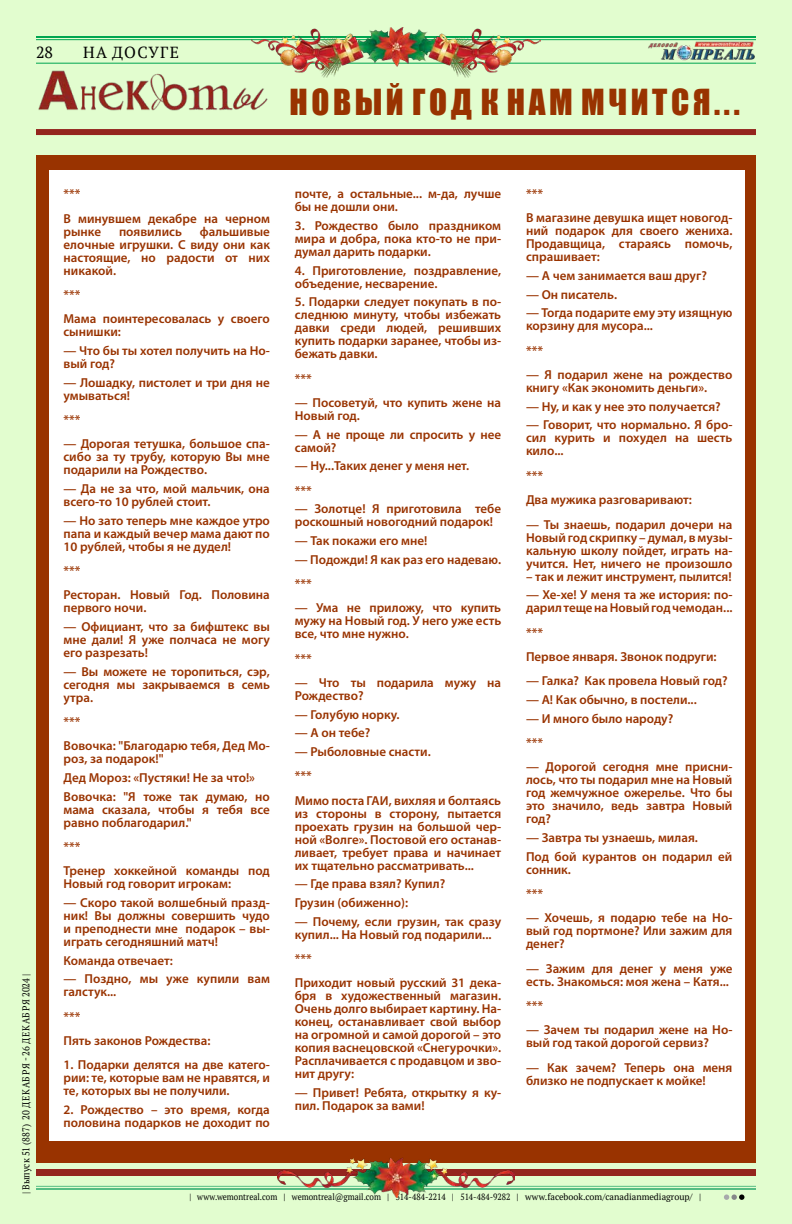
<style>
.page{position:relative;width:792px;height:1224px;background:#e2fdcf}
.page>*{position:absolute;margin:0;border:0;box-sizing:border-box;transform-origin:0 0}
.t1{font:33px "Impact";letter-spacing:.11em;color:#930}
.t2{font:16px "PT Serif";letter-spacing:.08em;color:#000}
.t3{font:600 13px/13px "Myriad Pro";color:#930}
.t4{font:600 13px "Myriad Pro";color:#930}
.t5{font:10px "PT Serif";letter-spacing:.03em;color:#000;scale:.9 1}
.t6{font:9px "PT Serif";color:#000;scale:.9 1}
</style>
<div class="page">
<img style="left:648px;top:41px;width:107px;height:20px">
<hr style="left:36px;top:63px;width:720px;height:1px;background:#00a651">
<hr style="left:36px;top:1186px;width:720px;height:1px;background:#57bd84">
<hr style="left:36px;top:1188px;width:720px;height:2px;background:#57bd84">
<hr style="left:36px;top:36px;width:720px;height:2px;background:#00a651">
<hr style="left:36px;top:39px;width:720px;height:1px;background:#00a651">
<svg style="left:724px;top:1194px;width:20px;height:6px"></svg>
<div style="left:36px;top:155px;width:720px;height:1008px;background:#930"></div>
<img style="left:38px;top:70px;width:230px;height:41px">
<div style="left:36px;top:1169px;width:720px;height:7px;background:#94251e"></div>
<div style="left:36px;top:129px;width:720px;height:6px;background:#94251e"></div>
<img style="left:251px;top:27px;width:290px;height:51px">
<img style="left:278px;top:1157px;width:236px;height:41px">
<div style="left:49px;top:170px;width:696px;height:971px;background:#fff"></div>
<p class="t2" style="left:36px;top:42px;width:19px">28</p>
<p class="t2" style="left:83px;top:42px;width:97px">НА ДОСУГЕ</p>
<h1 class="t1" style="left:290px;top:76px;width:452px">НОВЫЙ ГОД К НАМ МЧИТСЯ...</h1>
<p class="t5" style="left:20px;top:1194px;width:247px;rotate:-90deg">| Выпуск 51 (887) 20 ДЕКАБРЯ - 26 ДЕКАБРЯ 2024 |</p>
<p class="t4" style="left:63px;top:186px;width:19px">***</p>
<p class="t3" style="left:63px;top:211px;width:208px">В минувшем декабре на черном рынке</p>
<p class="t3" style="left:63px;top:224px;width:208px;text-align:justify;text-indent:136px">фальшивые елочные игрушки. С виду они как настоящие, но радости от них никакой.</p>
<p class="t3" style="left:63px;top:282px;width:208px;line-height:24.3px">***<br>Мама поинтересовалась у своего</p>
<p class="t3" style="left:63px;top:325px;width:59px">сынишки:</p>
<p class="t3" style="left:63px;top:344px;width:208px">— Что бы ты хотел получить на Но&shy;вый год?</p>
<p class="t3" style="left:63px;top:375px;width:208px">— Лошадку, пистолет и три дня не умываться!</p>
<p class="t3" style="left:63px;top:413px;width:19px">***</p>
<p class="t3" style="left:63px;top:437px;width:208px;text-align:justify">— Дорогая тетушка, большое спа&shy;сибо за ту трубу, которую Вы мне подарили на Рождество.</p>
<p class="t3" style="left:63px;top:482px;width:208px">— Да не за что, мой мальчик, она всего-то 10 рублей стоит.</p>
<p class="t3" style="left:63px;top:513px;width:208px;text-align:justify">— Но зато теперь мне каждое утро папа и каждый вечер мама дают по 10 рублей, чтобы я не дудел!</p>
<p class="t3" style="left:63px;top:558px;width:208px;line-height:24.3px">***<br>Ресторан. Новый Год. Половина</p>
<p class="t3" style="left:63px;top:601px;width:84px">первого ночи.</p>
<p class="t3" style="left:63px;top:620px;width:208px;text-align:justify">— Официант, что за бифштекс вы мне дали! Я уже полчаса не могу его разрезать!</p>
<p class="t3" style="left:63px;top:664px;width:208px;text-align:justify">— Вы можете не торопиться, сэр, сегодня мы закрываемся в семь утра.</p>
<p class="t3" style="left:63px;top:709px;width:208px;line-height:24.3px">***<br>Вовочка: "Благодарю тебя, Дед Мо-</p>
<p class="t3" style="left:63px;top:749px;width:208px;line-height:18.7px">роз, за подарок!"<br>Дед Мороз: «Пустяки! Не за что!»<br>Вовочка: "Я тоже так думаю, но</p>
<p class="t3" style="left:63px;top:802px;width:208px">мама сказала, чтобы я тебя все равно поблагодарил."</p>
<p class="t3" style="left:63px;top:834px;width:208px;line-height:24.3px">***<br>Тренер хоккейной команды под</p>
<p class="t3" style="left:63px;top:877px;width:169px">Новый год говорит игрокам:</p>
<p class="t3" style="left:63px;top:896px;width:208px;text-align:justify">— Скоро такой волшебный празд&shy;ник! Вы должны совершить чудо и преподнести мне подарок – вы&shy;играть сегодняшний матч!</p>
<p class="t3" style="left:63px;top:953px;width:111px">Команда отвечает:</p>
<p class="t3" style="left:63px;top:972px;width:208px">— Поздно, мы уже купили вам галстук...</p>
<p class="t3" style="left:63px;top:1004px;width:149px;line-height:24.3px">***<br>Пять законов Рождества:</p>
<p class="t3" style="left:63px;top:1058px;width:208px;text-align:justify">1. Подарки делятся на две катего&shy;рии: те, которые вам не нравятся, и те, которых вы не получили.</p>
<p class="t3" style="left:63px;top:1103px;width:208px">2. Рождество – это время, когда половина подарков не доходит по</p>
<p class="t3" style="left:119px;top:224px;width:64px">появились</p>
<p class="t3" style="left:295px;top:187px;width:208px">почте, а остальные... м-да, лучше бы не дошли они.</p>
<p class="t3" style="left:295px;top:219px;width:208px;text-align:justify">3. Рождество было праздником мира и добра, пока кто-то не при&shy;думал дарить подарки.</p>
<p class="t3" style="left:295px;top:263px;width:208px">4. Приготовление, поздравление, объедение, несварение.</p>
<p class="t3" style="left:295px;top:295px;width:208px;text-align:justify">5. Подарки следует покупать в по&shy;следнюю минуту, чтобы избежать давки среди людей, решивших купить подарки заранее, чтобы из&shy;бежать давки.</p>
<p class="t3" style="left:295px;top:371px;width:19px">***</p>
<p class="t3" style="left:295px;top:396px;width:208px">— Посоветуй, что купить жене на<br>Новый год.</p>
<p class="t3" style="left:295px;top:427px;width:208px">— А не проще ли спросить у нее самой?</p>
<p class="t3" style="left:295px;top:453px;width:176px;line-height:24.3px">— Ну...Таких денег у меня нет. ***</p>
<p class="t3" style="left:295px;top:502px;width:208px">— Золотце! Я приготовила тебе роскошный новогодний подарок!</p>
<p class="t3" style="left:295px;top:534px;width:134px">— Так покажи его мне!</p>
<p class="t3" style="left:295px;top:547px;width:208px;line-height:24.3px">— Подожди! Я как раз его надеваю. ***</p>
<p class="t3" style="left:295px;top:601px;width:208px;text-align:justify">— Ума не приложу, что купить мужу на Новый год. У него уже есть все, что мне нужно.</p>
<p class="t3" style="left:295px;top:651px;width:19px">***</p>
<p class="t3" style="left:295px;top:676px;width:208px">— Что ты подарила мужу на<br>Рождество?</p>
<p class="t3" style="left:295px;top:707px;width:106px">— Голубую норку.</p>
<p class="t3" style="left:295px;top:726px;width:77px">— А он тебе?</p>
<p class="t3" style="left:295px;top:739px;width:208px;line-height:24.3px">— Рыболовные снасти.<br>***<br>Мимо поста ГАИ, вихляя и болтаясь</p>
<p class="t3" style="left:295px;top:806px;width:208px;text-align:justify">из стороны в сторону, пытается проехать грузин на большой чер&shy;ной «Волге». Постовой его останав&shy;ливает, требует права и начинает их тщательно рассматривать...</p>
<p class="t3" style="left:295px;top:874px;width:152px;line-height:18.7px">— Где права взял? Купил?<br>Грузин (обиженно):</p>
<p class="t3" style="left:295px;top:914px;width:208px">— Почему, если грузин, так сразу купил... На Новый год подарили...</p>
<p class="t3" style="left:295px;top:946px;width:208px;line-height:24.3px">***<br>Приходит новый русский 31 дека-</p>
<p class="t3" style="left:295px;top:989px;width:208px;text-align:justify">бря в художественный магазин.<br>Очень долго выбирает картину. На&shy;конец, останавливает свой выбор на огромной и самой дорогой – это копия васнецовской «Снегурочки».<br>Расплачивается с продавцом и зво&shy;нит другу:</p>
<p class="t3" style="left:295px;top:1086px;width:208px">— Привет! Ребята, открытку я ку&shy;пил. Подарок за вами!</p>
<p class="t3" style="left:526px;top:181px;width:208px;line-height:24.3px">***<br>В магазине девушка ищет новогод-</p>
<p class="t3" style="left:526px;top:224px;width:208px;text-align:justify">ний подарок для своего жениха.<br>Продавщица, стараясь помочь, спрашивает:</p>
<p class="t3" style="left:526px;top:269px;width:182px">— А чем занимается ваш друг?</p>
<p class="t3" style="left:526px;top:288px;width:93px">— Он писатель.</p>
<p class="t3" style="left:526px;top:306px;width:208px">— Тогда подарите ему эту изящную корзину для мусора...</p>
<p class="t3" style="left:526px;top:344px;width:19px">***</p>
<p class="t3" style="left:526px;top:368px;width:208px">— Я подарил жене на рождество книгу «Как экономить деньги».</p>
<p class="t3" style="left:526px;top:400px;width:196px">— Ну, и как у нее это получается?</p>
<p class="t3" style="left:526px;top:418px;width:208px;text-align:justify">— Говорит, что нормально. Я бро&shy;сил курить и похудел на шесть кило...</p>
<p class="t3" style="left:526px;top:463px;width:167px;line-height:24.3px">***<br>Два мужика разговаривают:</p>
<p class="t3" style="left:526px;top:517px;width:208px;text-align:justify">— Ты знаешь, подарил дочери на Новый год скрипку – думал, в музы&shy;кальную школу пойдет, играть на&shy;учится. Нет, ничего не произошло</p>
<p class="t3" style="left:526px;top:569px;width:207px">– так и лежит инструмент, пылится!</p>
<p class="t3" style="left:526px;top:588px;width:208px">— Хе-хе! У меня та же история: по&shy;дарил теще на Новый год чемодан...</p>
<p class="t3" style="left:526px;top:620px;width:192px;line-height:24.3px">***<br>Первое января. Звонок подруги:</p>
<p class="t3" style="left:526px;top:674px;width:203px">— Галка? Как провела Новый год?</p>
<p class="t3" style="left:526px;top:693px;width:172px">— А! Как обычно, в постели...</p>
<p class="t3" style="left:526px;top:706px;width:149px;line-height:24.3px">— И много было народу? ***</p>
<p class="t3" style="left:526px;top:760px;width:208px;text-align:justify">— Дорогой сегодня мне присни&shy;лось, что ты подарил мне на Новый год жемчужное ожерелье. Что бы это значило, ведь завтра Новый год?</p>
<p class="t3" style="left:526px;top:828px;width:208px;line-height:18.7px">— Завтра ты узнаешь, милая.<br>Под бой курантов он подарил ей</p>
<p class="t3" style="left:526px;top:857px;width:46px;line-height:24.3px">сонник. ***</p>
<p class="t3" style="left:526px;top:911px;width:208px;text-align:justify">— Хочешь, я подарю тебе на Но&shy;вый год портмоне? Или зажим для денег?</p>
<p class="t3" style="left:526px;top:961px;width:208px">— Зажим для денег у меня уже есть. Знакомься: моя жена – Катя...</p>
<p class="t3" style="left:526px;top:999px;width:19px">***</p>
<p class="t3" style="left:526px;top:1023px;width:208px">— Зачем ты подарил жене на Но&shy;вый год такой дорогой сервиз?</p>
<p class="t3" style="left:526px;top:1060px;width:208px">— Как зачем? Теперь она меня близко не подпускает к мойке!</p>
<p class="t6" style="left:190px;top:1191px;width:570px">| www.wemontreal.com | wemontreal@gmail.com | 514-484-2214 | 514-484-9282 | www.facebook.com/canadianmediagroup/ |</p>
</div>
